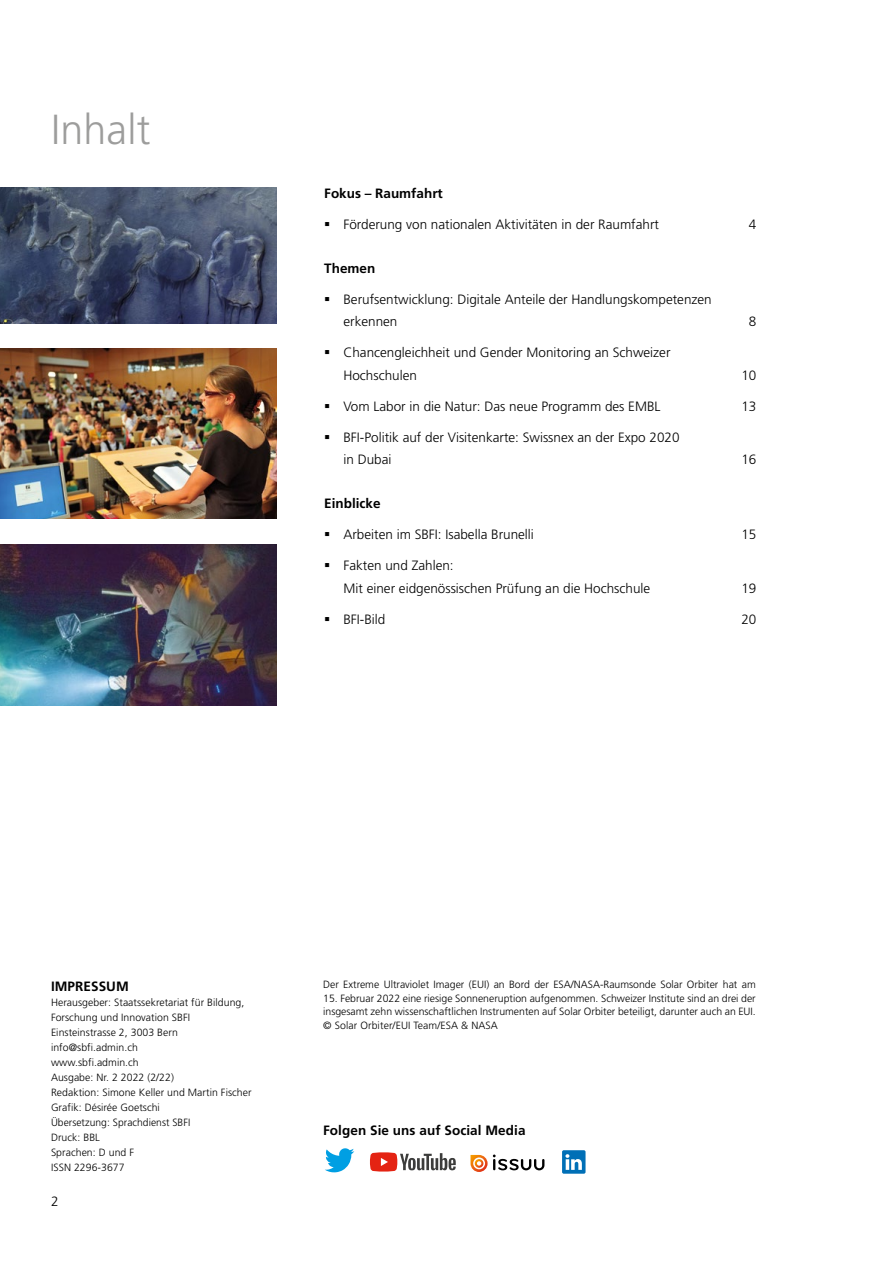
<style>
.page{position:relative;width:893px;height:1263px;background:#fff}
.page>*{position:absolute;margin:0;border:0;box-sizing:border-box;transform-origin:0 0}
.t1{font:300 42px "Frutiger LT Std";letter-spacing:.005em;color:#9d9d9c}
.t2{font:300 13.5px/22.5px "Frutiger LT Std";color:#000}
.t3{font:700 13.5px "Frutiger LT Std";letter-spacing:.005em;color:#000}
.t4{font:300 10.5px/15px "Frutiger LT Std";letter-spacing:.005em;color:#000}
</style>
<div class="page">
<img style="left:0;top:187px;width:276px;height:136px">
<img style="left:0;top:349px;width:276px;height:170px">
<img style="left:0;top:544px;width:276px;height:162px">
<svg style="left:325px;top:1148px;width:29px;height:25px"></svg>
<svg style="left:370px;top:1152px;width:86px;height:19px"></svg>
<svg style="left:470px;top:1154px;width:74px;height:18px"></svg>
<div style="left:562px;top:1150px;width:23px;height:24px;background:#006fb6;border-radius:2px"></div>
<svg style="left:565px;top:1154px;width:17px;height:16px"></svg>
<h1 class="t1" style="left:51px;top:106px;width:101px">Inhalt</h1>
<p class="t3" style="left:324px;top:185px;width:120px">Fokus – Raumfahrt</p>
<p class="t2" style="left:343px;top:213px;width:317px">Förderung von nationalen Aktivitäten in der Raumfahrt</p>
<p class="t2" style="left:749px;top:213px;width:9px">4</p>
<p class="t3" style="left:324px;top:260px;width:53px">Themen</p>
<p class="t2" style="left:343px;top:288px;width:370px">Berufsentwicklung: Digitale Anteile der Handlungskompetenzen erkennen</p>
<p class="t2" style="left:749px;top:311px;width:9px">8</p>
<p class="t2" style="left:343px;top:342px;width:329px">Chancengleichheit und Gender Monitoring an Schweizer<br>Hochschulen</p>
<p class="t2" style="left:741px;top:364px;width:17px">10</p>
<p class="t2" style="left:343px;top:395px;width:319px">Vom Labor in die Natur: Das neue Programm des EMBL</p>
<p class="t2" style="left:741px;top:395px;width:17px">13</p>
<p class="t2" style="left:343px;top:426px;width:338px">BFI-Politik auf der Visitenkarte: Swissnex an der Expo 2020 in Dubai</p>
<p class="t2" style="left:741px;top:449px;width:17px">16</p>
<p class="t3" style="left:324px;top:495px;width:58px">Einblicke</p>
<p class="t2" style="left:343px;top:523px;width:192px">Arbeiten im SBFI: Isabella Brunelli</p>
<p class="t2" style="left:741px;top:523px;width:17px">15</p>
<p class="t2" style="left:343px;top:554px;width:308px">Fakten und Zahlen:<br>Mit einer eidgenössischen Prüfung an die Hochschule</p>
<p class="t2" style="left:741px;top:577px;width:17px">19</p>
<p class="t2" style="left:343px;top:608px;width:43px">BFI-Bild</p>
<p class="t2" style="left:741px;top:608px;width:17px">20</p>
<p class="t3" style="left:51px;top:978px;width:79px">IMPRESSUM</p>
<p class="t4" style="left:51px;top:995px;width:202px">Herausgeber: Staatssekretariat für Bildung,<br>Forschung und Innovation SBFI<br>Einsteinstrasse 2, 3003 Bern info@sbfi.admin.ch<br>www.sbfi.admin.ch<br>Ausgabe: Nr. 2 2022 (2/22)<br>Redaktion: Simone Keller und Martin Fischer<br>Grafik: Désirée Goetschi<br>Übersetzung: Sprachdienst SBFI<br>Druck: BBL<br>Sprachen: D und F<br>ISSN 2296-3677</p>
<p class="t2" style="left:51px;top:1190px;width:9px">2</p>
<p class="t4" style="left:323px;top:977px;width:434px">Der Extreme Ultraviolet Imager (EUI) an Bord der ESA/NASA-Raumsonde Solar Orbiter hat am</p>
<p class="t4" style="left:323px;top:992px;width:434px;line-height:13.5px;text-align:justify">15. Februar 2022 eine riesige Sonneneruption aufgenommen. Schweizer Institute sind an drei der insgesamt zehn wissenschaftlichen Instrumenten auf Solar Orbiter beteiligt, darunter auch an EUI. © Solar Orbiter/EUI Team/ESA &amp; NASA</p>
<p class="t3" style="left:323px;top:1122px;width:204px">Folgen Sie uns auf Social Media</p>
</div>
